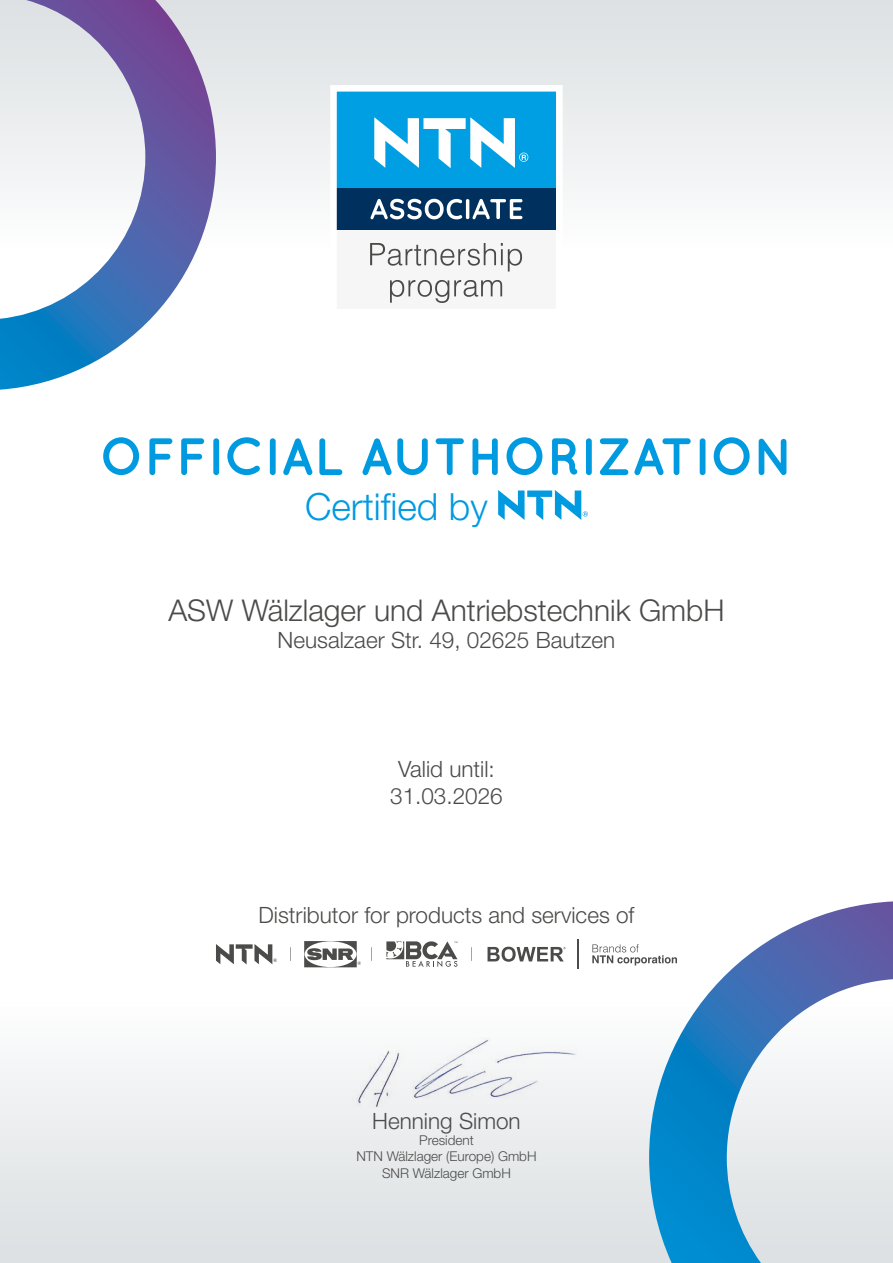
<style>
.page{position:relative;width:893px;height:1263px;background:#fff}
.page>*{position:absolute;margin:0;border:0;box-sizing:border-box;transform-origin:0 0}
.t1{font:700 52.5px "Quicksand";color:#009ae0}
.t2{font:300 37.5px "Helvetica Neue CE";color:#009ae0}
.t3{font:300 30px "Helvetica Neue CE";color:#4b4b4a}
.t4{font:300 22.5px/27px "Helvetica Neue CE";color:#4b4b4a;text-align:center}
.t5{font:300 13.5px/16.2px "Helvetica Neue CE";color:#4b4b4a;text-align:center}
</style>
<div class="page">
<div style="left:0;top:0;width:893px;height:249px;background:linear-gradient(to bottom,#dce0e2,#fdfdfd)"></div>
<div style="left:0;top:1001px;width:893px;height:262px;background:linear-gradient(to bottom,#fdfdfd,#dbdfe1)"></div>
<svg style="left:498px;top:490px;width:90px;height:30px"></svg>
<svg style="left:487px;top:947px;width:79px;height:15px"></svg>
<svg style="left:386px;top:941px;width:71px;height:26px"></svg>
<svg style="left:304px;top:941px;width:57px;height:26px"></svg>
<svg style="left:216px;top:944px;width:61px;height:20px"></svg>
<svg style="left:471px;top:947px;width:1px;height:14px"></svg>
<svg style="left:371px;top:947px;width:1px;height:14px"></svg>
<svg style="left:290px;top:947px;width:1px;height:14px"></svg>
<hr style="left:577px;top:939px;width:2px;height:30px;background:#4b4b4a">
<svg style="left:592px;top:944px;width:57px;height:21px"></svg>
<svg style="left:649px;top:901px;width:244px;height:362px"></svg>
<svg style="left:0;top:0;width:216px;height:390px"></svg>
<svg style="left:327px;top:82px;width:239px;height:221px"></svg>
<img style="left:353px;top:1037px;width:225px;height:71px">
<h1 class="t1" style="left:99px;top:425px;width:696px">OFFICIAL AUTHORIZATION</h1>
<h2 class="t2" style="left:305px;top:484px;width:184px">Certified by</h2>
<h3 class="t3" style="left:168px;top:592px;width:558px">ASW Wälzlager und Antriebstechnik GmbH</h3>
<p class="t4" style="left:278px;top:627px;width:339px">Neusalzaer Str. 49, 02625 Bautzen</p>
<p class="t4" style="left:390px;top:755px;width:114px">Valid until:<br>31.03.2026</p>
<p class="t4" style="left:258px;top:901px;width:377px">Distributor for products and services of</p>
<p class="t4" style="left:372px;top:1107px;width:150px">Henning Simon</p>
<p class="t5" style="left:356px;top:1132px;width:182px">President<br>NTN Wälzlager (Europe) GmbH<br>SNR Wälzlager GmbH</p>
</div>
